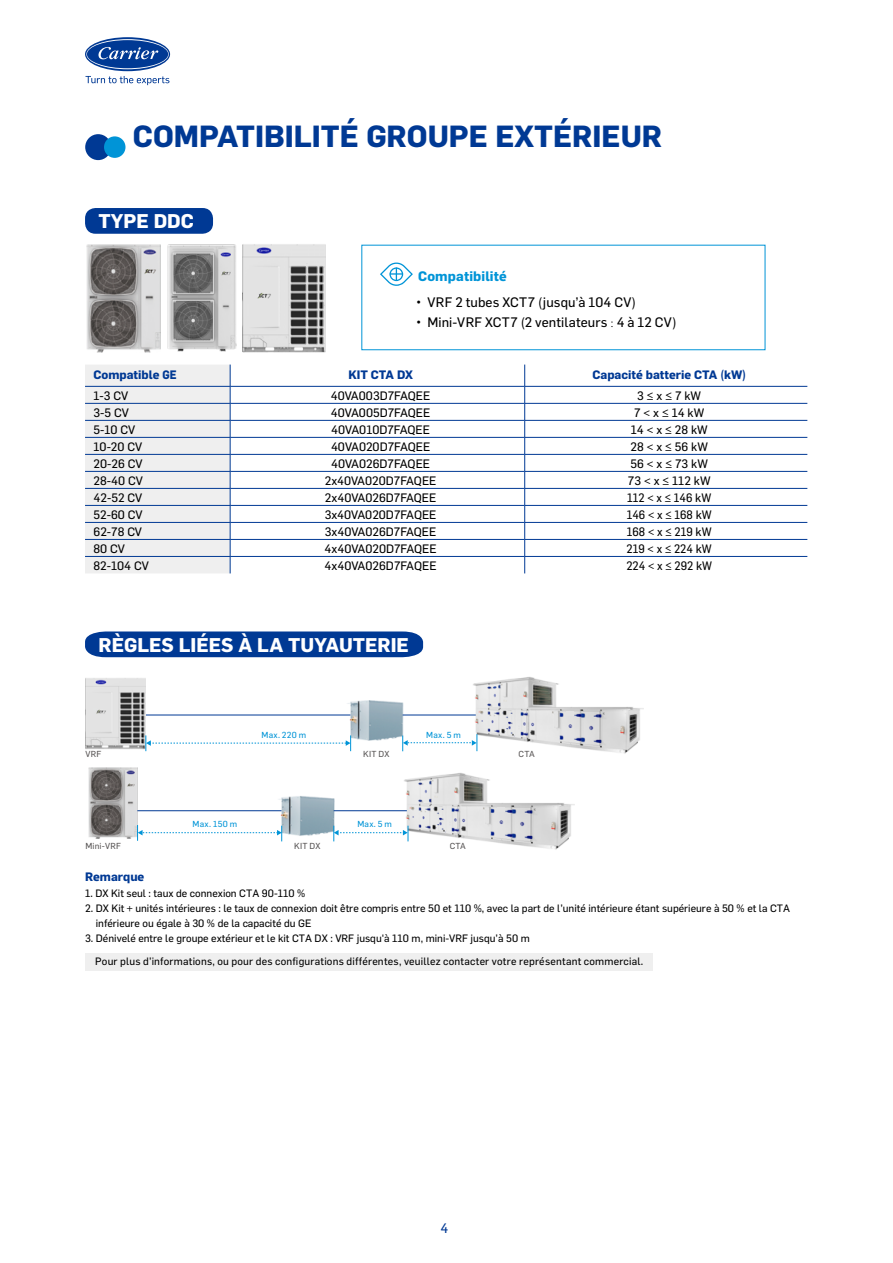
<style>
.page{position:relative;width:893px;height:1263px;background:#fff}
.page>*{position:absolute;margin:0;border:0;box-sizing:border-box;transform-origin:0 0}
.t1{font:700 30px "Flama";color:#003994}
.t2{font:700 19.5px "Flama";color:#fff}
.t3{font:13.5px "Flama Basic";letter-spacing:.015em;color:#000}
.t4{font:700 13.5px "Flama";letter-spacing:.01em;color:#0094d7}
.t5{font:13.5px "Flama Basic";color:#003994}
.t6{font:12px "Flama Basic";color:#000}
.t7{font:12px "Flama Basic";color:#000;scale:.94 1}
.t8{font:700 12px "Flama";color:#003994}
.t9{font:10.5px/15px "Flama Basic";color:#000}
.t10{font:8.55px "Flama Basic";letter-spacing:.03em;color:#0094d7}
.t11{font:8.55px "Flama Basic";letter-spacing:.035em;color:#5a5757}
.s1{font-family:"Adobe Song Std";font-weight:300}
</style>
<div class="page">
<div style="left:85px;top:953px;width:568px;height:17px;background:#efefef"></div>
<img style="left:88px;top:767px;width:49px;height:72px">
<img style="left:403px;top:773px;width:171px;height:77px">
<svg style="left:424px;top:782px;width:4px;height:4px"></svg>
<svg style="left:498px;top:807px;width:7px;height:4px"></svg>
<img style="left:273px;top:796px;width:62px;height:44px">
<hr style="left:137px;top:810px;width:145px;height:1px;background:#003994">
<hr style="left:334px;top:810px;width:73px;height:1px;background:#003994">
<svg style="left:137px;top:825px;width:145px;height:16px"></svg>
<svg style="left:334px;top:826px;width:75px;height:15px"></svg>
<div style="left:85px;top:134px;width:26px;height:26px;background:#003994;border-radius:50%"></div>
<div style="left:104px;top:136px;width:21px;height:22px;background:#0094d7;border-radius:50%"></div>
<div style="left:85px;top:208px;width:128px;height:26px;background:#003994;border-radius:10px"></div>
<img style="left:242px;top:244px;width:84px;height:109px">
<img style="left:86px;top:245px;width:72px;height:107px">
<svg style="left:380px;top:262px;width:33px;height:24px"></svg>
<hr style="left:230px;top:386px;width:295px;height:1px;background:#003994">
<hr style="left:525px;top:386px;width:282px;height:1px;background:#003994">
<hr style="left:230px;top:403px;width:295px;height:1px;background:#003994">
<hr style="left:525px;top:403px;width:282px;height:1px;background:#003994">
<hr style="left:230px;top:420px;width:295px;height:1px;background:#003994">
<hr style="left:525px;top:420px;width:282px;height:1px;background:#003994">
<hr style="left:230px;top:437px;width:295px;height:1px;background:#003994">
<hr style="left:525px;top:437px;width:282px;height:1px;background:#003994">
<hr style="left:230px;top:454px;width:295px;height:1px;background:#003994">
<hr style="left:525px;top:454px;width:282px;height:1px;background:#003994">
<hr style="left:230px;top:471px;width:295px;height:1px;background:#003994">
<hr style="left:525px;top:471px;width:282px;height:1px;background:#003994">
<hr style="left:230px;top:488px;width:295px;height:1px;background:#003994">
<hr style="left:525px;top:488px;width:282px;height:1px;background:#003994">
<hr style="left:230px;top:505px;width:295px;height:1px;background:#003994">
<hr style="left:525px;top:505px;width:282px;height:1px;background:#003994">
<hr style="left:230px;top:522px;width:295px;height:1px;background:#003994">
<hr style="left:525px;top:522px;width:282px;height:1px;background:#003994">
<hr style="left:230px;top:539px;width:295px;height:1px;background:#003994">
<hr style="left:525px;top:539px;width:282px;height:1px;background:#003994">
<hr style="left:230px;top:556px;width:295px;height:1px;background:#003994">
<svg style="left:85px;top:365px;width:146px;height:208px"></svg>
<hr style="left:525px;top:556px;width:282px;height:1px;background:#003994">
<svg style="left:524px;top:365px;width:1px;height:208px"></svg>
<svg style="left:85px;top:37px;width:85px;height:34px"></svg>
<svg style="left:86px;top:39px;width:83px;height:30px"></svg>
<svg style="left:85px;top:76px;width:84px;height:9px"></svg>
<div style="left:85px;top:631px;width:338px;height:26px;background:#003994"></div>
<img style="left:158px;top:244px;width:79px;height:108px">
<img style="left:472px;top:677px;width:171px;height:77px">
<svg style="left:567px;top:711px;width:7px;height:4px"></svg>
<img style="left:342px;top:700px;width:69px;height:44px">
<hr style="left:145px;top:715px;width:205px;height:1px;background:#003994">
<hr style="left:403px;top:715px;width:73px;height:1px;background:#003994">
<img style="left:85px;top:678px;width:61px;height:72px">
<svg style="left:146px;top:735px;width:205px;height:16px"></svg>
<svg style="left:402px;top:734px;width:76px;height:17px"></svg>
<h1 class="t1" style="left:133px;top:118px;width:531px">COMPATIBILITÉ GROUPE EXTÉRIEUR</h1>
<h2 class="t2" style="left:99px;top:210px;width:97px">TYPE DDC</h2>
<p class="t4" style="left:418px;top:268px;width:90px">Compatibilité</p>
<p class="t3" style="left:416px;top:293px;width:221px">• VRF 2 tubes XCT7 (jusqu’à 104 CV)</p>
<p class="t3" style="left:416px;top:312px;width:262px">• Mini-VRF XCT7 (2 ventilateurs <span class="s1">:</span> 4 à 12 CV)</p>
<p class="t8" style="left:94px;top:367px;width:85px">Compatible GE</p>
<p class="t8" style="left:348px;top:367px;width:66px">KIT CTA DX</p>
<p class="t8" style="left:592px;top:367px;width:155px">Capacité batterie CTA (kW)</p>
<p class="t6" style="left:94px;top:387px;width:36px">1-3 CV</p>
<p class="t6" style="left:331px;top:387px;width:101px">40VA003D7FAQEE</p>
<p class="t6" style="left:637px;top:387px;width:65px">3 ≤ x ≤ 7 kW</p>
<p class="t6" style="left:94px;top:404px;width:37px">3-5 CV</p>
<p class="t6" style="left:331px;top:404px;width:101px">40VA005D7FAQEE</p>
<p class="t6" style="left:634px;top:404px;width:72px">7 &lt; x ≤ 14 kW</p>
<p class="t6" style="left:94px;top:421px;width:43px">5-10 CV</p>
<p class="t6" style="left:331px;top:421px;width:100px">40VA010D7FAQEE</p>
<p class="t6" style="left:631px;top:421px;width:79px">14 &lt; x ≤ 28 kW</p>
<p class="t6" style="left:94px;top:438px;width:50px">10-20 CV</p>
<p class="t6" style="left:331px;top:438px;width:101px">40VA020D7FAQEE</p>
<p class="t6" style="left:630px;top:438px;width:79px">28 &lt; x ≤ 56 kW</p>
<p class="t6" style="left:94px;top:455px;width:50px">20-26 CV</p>
<p class="t6" style="left:331px;top:455px;width:101px">40VA026D7FAQEE</p>
<p class="t6" style="left:631px;top:455px;width:79px">56 &lt; x ≤ 73 kW</p>
<p class="t6" style="left:94px;top:472px;width:51px">28-40 CV</p>
<p class="t6" style="left:325px;top:472px;width:113px">2x40VA020D7FAQEE</p>
<p class="t6" style="left:628px;top:472px;width:84px">73 &lt; x ≤ 112 kW</p>
<p class="t6" style="left:94px;top:489px;width:50px">42-52 CV</p>
<p class="t6" style="left:325px;top:489px;width:113px">2x40VA026D7FAQEE</p>
<p class="t7" style="left:627px;top:489px;width:91px">112 &lt; x ≤ 146 kW</p>
<p class="t6" style="left:94px;top:506px;width:50px">52-60 CV</p>
<p class="t6" style="left:325px;top:506px;width:113px">3x40VA020D7FAQEE</p>
<p class="t7" style="left:627px;top:506px;width:92px">146 &lt; x ≤ 168 kW</p>
<p class="t6" style="left:94px;top:523px;width:50px">62-78 CV</p>
<p class="t6" style="left:325px;top:523px;width:113px">3x40VA026D7FAQEE</p>
<p class="t7" style="left:627px;top:523px;width:92px">168 &lt; x ≤ 219 kW</p>
<p class="t6" style="left:94px;top:540px;width:33px">80 CV</p>
<p class="t6" style="left:325px;top:540px;width:114px">4x40VA020D7FAQEE</p>
<p class="t7" style="left:627px;top:540px;width:92px">219 &lt; x ≤ 224 kW</p>
<p class="t6" style="left:94px;top:557px;width:57px">82-104 CV</p>
<p class="t6" style="left:325px;top:557px;width:113px">4x40VA026D7FAQEE</p>
<p class="t7" style="left:626px;top:557px;width:93px">224 &lt; x ≤ 292 kW</p>
<h2 class="t2" style="left:99px;top:633px;width:312px">RÈGLES LIÉES À LA TUYAUTERIE</h2>
<p class="t11" style="left:85px;top:748px;width:18px">VRF</p>
<p class="t11" style="left:85px;top:840px;width:37px">Mini-VRF</p>
<p class="t10" style="left:262px;top:729px;width:46px">Max. 220 m</p>
<p class="t10" style="left:426px;top:729px;width:36px">Max. 5 m</p>
<p class="t11" style="left:363px;top:748px;width:28px">KIT DX</p>
<p class="t11" style="left:519px;top:748px;width:18px">CTA</p>
<p class="t10" style="left:193px;top:818px;width:46px">Max. 150 m</p>
<p class="t10" style="left:357px;top:818px;width:36px">Max. 5 m</p>
<p class="t11" style="left:294px;top:840px;width:28px">KIT DX</p>
<p class="t11" style="left:450px;top:840px;width:18px">CTA</p>
<p class="t8" style="left:85px;top:869px;width:61px">Remarque</p>
<p class="t9" style="left:85px;top:885px;width:222px">1. DX Kit seul : taux de connexion CTA 90-110 %</p>
<p class="t9" style="left:96px;top:900px;width:696px;text-indent:-11px">2. DX Kit + unités intérieures : le taux de connexion doit être compris entre 50 et 110 %, avec la part de l’unité intérieure étant supérieure à 50 % et la CTA inférieure ou égale à 30 % de la capacité du GE</p>
<p class="t9" style="left:95px;top:927px;width:549px;line-height:22.5px;text-indent:-10px">3. Dénivelé entre le groupe extérieur et le kit CTA DX : VRF jusqu'à 110 m, mini-VRF jusqu’à 50 m<br>Pour plus d’informations, ou pour des configurations différentes, veuillez contacter votre représentant commercial.</p>
<p class="t5" style="left:440px;top:1219px;width:9px">4</p>
</div>
